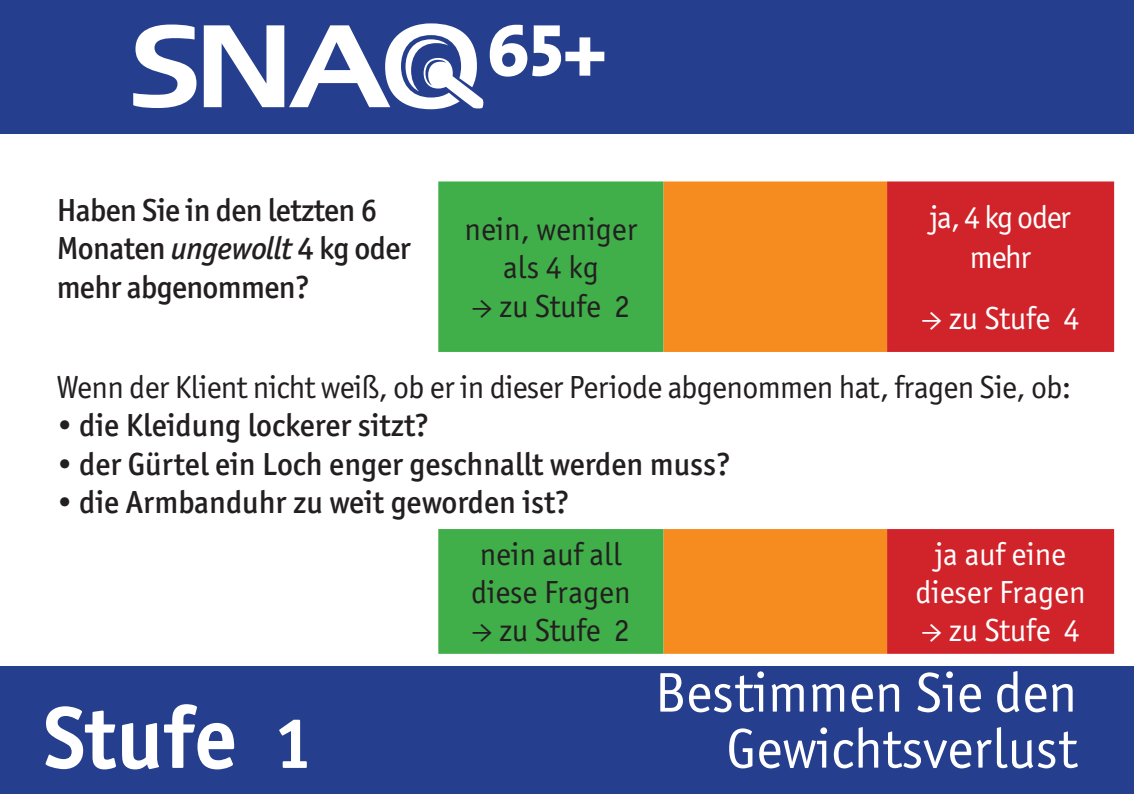
<style>
.page{position:relative;width:1134px;height:794px;background:#fff}
.page>*{position:absolute;margin:0;border:0;box-sizing:border-box;transform-origin:0 0}
.t1{font:700 88px "Officina Sans ITC Pro";color:#fff}
.t2{font:56px/56px "Officina Sans ITC Pro";color:#fff;text-align:right}
.t3{font:500 32px "Officina Sans ITC Pro";color:#231f20}
.t4{font:32px/68.8px "Officina Sans ITC Pro";letter-spacing:-.02em;color:#231f20;text-align:right}
.t5{font:500 32px/38.4px "Officina Sans ITC Pro";letter-spacing:-.02em;color:#231f20}
.t6{font:32px/38.4px "Officina Sans ITC Pro";color:#231f20;text-align:center}
.t7{font:32px/38.4px "Officina Sans ITC Pro";color:#fff;text-align:center}
.t8{font:32px/40px "Officina Sans ITC Pro";letter-spacing:-.04em;color:#fff;text-align:center}
.s1{font-style:italic}
.s2{font-family:"Minion Pro";color:#fff}
.s3{color:#fff}
.s4{font-family:"Minion Pro"}
.s5{font-family:"Minion Pro";font-weight:700}
.s6{font-size:72px}
</style>
<div class="page">
<div style="left:0;top:667px;width:1134px;height:127px;background:#253f8e"></div>
<div style="left:0;top:0;width:1134px;height:133px;background:#253f8e"></div>
<svg style="left:204px;top:23px;width:280px;height:86px"></svg>
<svg style="left:133px;top:25px;width:63px;height:83px"></svg>
<svg style="left:490px;top:25px;width:114px;height:52px"></svg>
<svg style="left:438px;top:181px;width:226px;height:473px;fill:#40ae49"></svg>
<svg style="left:664px;top:181px;width:223px;height:473px;fill:#f68c1f"></svg>
<svg style="left:887px;top:181px;width:227px;height:473px;fill:#d1232a"></svg>
<p class="t5" style="left:57px;top:190px;width:356px">Haben Sie in den letzten 6<br>Monaten <span class="s1">ungewollt</span> 4 kg oder mehr abgenommen?</p>
<p class="t8" style="left:930px;top:197px;width:142px">ja, 4 kg oder mehr</p>
<p class="t4" style="left:57px;top:283px;width:1024px"><span class="s2">→</span> <span class="s3">zu Stufe 4<br></span>Wenn der Klient nicht weiß, ob er in dieser Periode abgenommen hat, fragen Sie, ob:</p>
<p class="t3" style="left:57px;top:406px;width:374px">• die Kleidung lockerer sitzt?</p>
<p class="t3" style="left:57px;top:444px;width:676px">• der Gürtel ein Loch enger geschnallt werden muss?</p>
<p class="t3" style="left:57px;top:483px;width:514px">• die Armbanduhr zu weit geworden ist?</p>
<p class="t6" style="left:471px;top:534px;width:161px;text-align:left">nein auf all diese Fragen</p>
<p class="t4" style="left:472px;top:596px;width:160px"><span class="s4">→</span> zu Stufe 2</p>
<p class="t6" style="left:464px;top:210px;width:174px">nein, weniger als 4 kg</p>
<p class="t4" style="left:472px;top:271px;width:160px"><span class="s5">→</span> zu Stufe 2</p>
<p class="t7" style="left:915px;top:534px;width:172px">ja auf eine dieser Fragen</p>
<p class="t7" style="left:921px;top:611px;width:160px"><span class="s4">→</span> zu Stufe 4</p>
<h1 class="t1" style="left:43px;top:683px;width:271px">Stufe <span class="s6">1</span></h1>
<h2 class="t2" style="left:655px;top:664px;width:424px">Bestimmen Sie den<br>Gewichtsverlust</h2>
</div>
